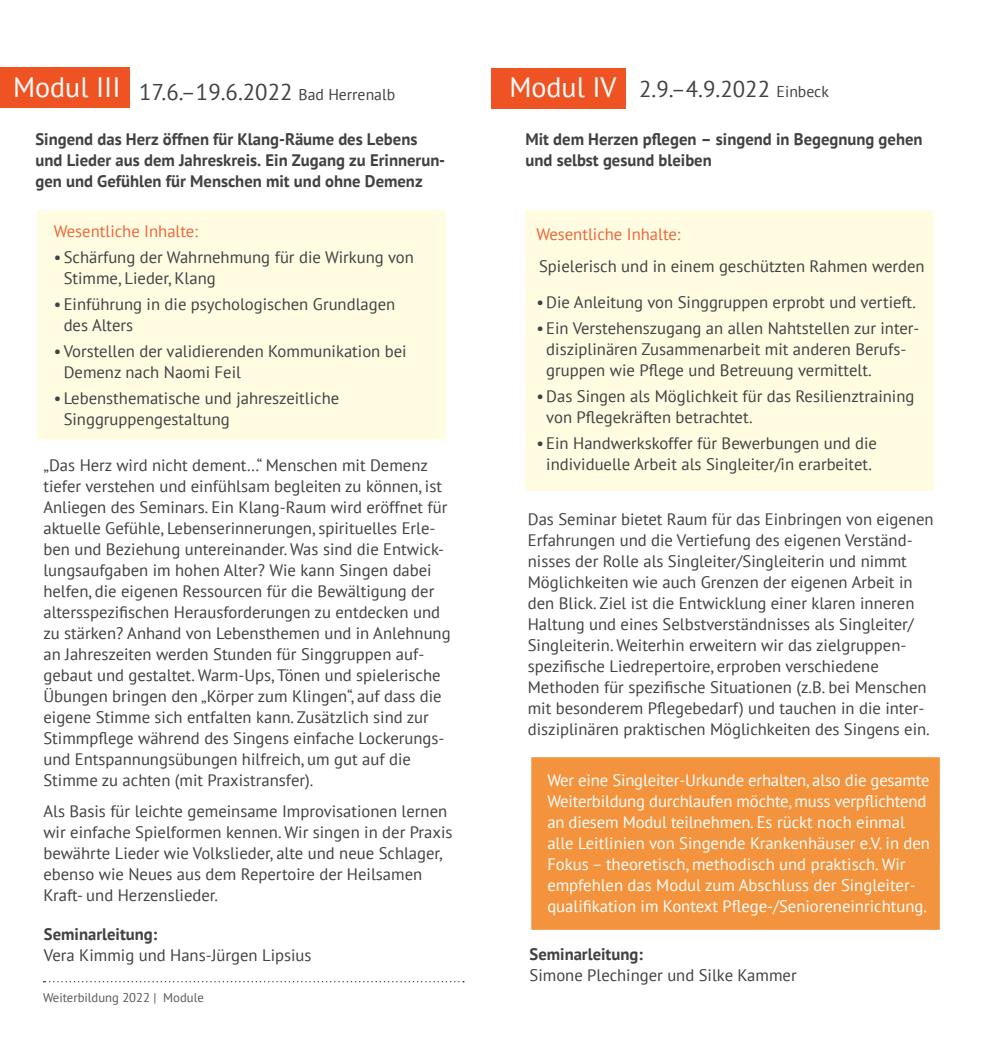
<style>
.page{position:relative;width:983px;height:1042px;background:#fff}
.page>*{position:absolute;margin:0;border:0;box-sizing:border-box;transform-origin:0 0}
.t1{font:22.75px "PT Sans";color:#414042}
.t2{font:16.62px/21px "PT Sans";color:#414042}
.t3{font:16.62px/21px "PT Sans";color:#fff}
.t4{font:700 16.62px/21px "PT Sans";color:#414042}
.t5{font:16.62px "PT Sans";color:#ee6539}
.t6{font:12.6px "PT Sans";color:#58595b}
.s1{font-size:28px;color:#fff}
.s2{font-size:15.75px}
</style>
<div class="page">
<div style="left:491px;top:68px;width:134px;height:40px;background:#f05323"></div>
<div style="left:0;top:67px;width:129px;height:40px;background:#f05323"></div>
<svg style="left:43px;top:981px;width:421px;height:1px"></svg>
<div style="left:35px;top:208px;width:412px;height:233px;background:#fffce1;border:2px solid #fff"></div>
<div style="left:523px;top:208px;width:412px;height:285px;background:#fffce1;border:2px solid #fff"></div>
<div style="left:529px;top:755px;width:412px;height:176px;background:#f4933d;border:2px solid #fff"></div>
<h1 class="t1" style="left:13px;top:78px;width:383px"><span class="s1">Modul III</span> 17.6.–19.6.2022 <span class="s2">Bad Herrenalb</span></h1>
<h1 class="t1" style="left:509px;top:75px;width:321px"><span class="s1">Modul IV</span> 2.9.–4.9.2022 <span class="s2">Einbeck</span></h1>
<p class="t4" style="left:525px;top:129px;width:398px">Mit dem Herzen pflegen – singend in Begegnung gehen und selbst gesund bleiben</p>
<p class="t4" style="left:35px;top:129px;width:411px">Singend das Herz öffnen für Klang-Räume des Lebens und Lieder aus dem Jahreskreis. Ein Zugang zu Erinnerun&shy;gen und Gefühlen für Menschen mit und ohne Demenz</p>
<p class="t5" style="left:54px;top:221px;width:146px">Wesentliche Inhalte:</p>
<p class="t2" style="left:64px;top:247px;width:352px;text-indent:-10px">• Schärfung der Wahrnehmung für die Wirkung von<br>Stimme, Lieder, Klang</p>
<p class="t2" style="left:64px;top:294px;width:333px;text-indent:-10px">• Einführung in die psychologischen Grundlagen des Alters</p>
<p class="t2" style="left:64px;top:341px;width:344px;text-indent:-10px">• Vorstellen der validierenden Kommunikation bei<br>Demenz nach Naomi Feil</p>
<p class="t2" style="left:64px;top:388px;width:277px;text-indent:-10px">• Lebensthematische und jahreszeitliche<br>Singgruppengestaltung</p>
<p class="t2" style="left:43px;top:454px;width:408px">„Das Herz wird nicht dement…“ Menschen mit Demenz tiefer verstehen und einfühlsam begleiten zu können, ist Anliegen des Seminars. Ein Klang-Raum wird eröffnet für aktuelle Gefühle, Lebenserinnerungen, spirituelles Erle&shy;ben und Beziehung untereinander. Was sind die Entwick&shy;lungsaufgaben im hohen Alter? Wie kann Singen dabei helfen, die eigenen Ressourcen für die Bewältigung der altersspezifischen Herausforderungen zu entdecken und zu stärken? Anhand von Lebensthemen und in Anlehnung an Jahreszeiten werden Stunden für Singgruppen auf&shy;gebaut und gestaltet. Warm-Ups, Tönen und spielerische Übungen bringen den „Körper zum Klingen“, auf dass die eigene Stimme sich entfalten kann. Zusätzlich sind zur Stimmpflege während des Singens einfache Lockerungs&shy;und Entspannungsübungen hilfreich, um gut auf die Stimme zu achten (mit Praxistransfer).</p>
<p class="t2" style="left:43px;top:800px;width:410px">Als Basis für leichte gemeinsame Improvisationen lernen wir einfache Spielformen kennen. Wir singen in der Praxis bewährte Lieder wie Volkslieder, alte und neue Schlager, ebenso wie Neues aus dem Repertoire der Heilsamen Kraft- und Herzenslieder.</p>
<p class="t5" style="left:536px;top:223px;width:146px">Wesentliche Inhalte:</p>
<p class="t2" style="left:539px;top:255px;width:387px">Spielerisch und in einem geschützten Rahmen werden</p>
<p class="t2" style="left:536px;top:291px;width:381px">•Die Anleitung von Singgruppen erprobt und vertieft.</p>
<p class="t2" style="left:546px;top:317px;width:375px;text-indent:-10px">• Ein Verstehenszugang an allen Nahtstellen zur inter&shy;disziplinären Zusammenarbeit mit anderen Berufs&shy;gruppen wie Pflege und Betreuung vermittelt.</p>
<p class="t2" style="left:546px;top:385px;width:369px;text-indent:-10px">•Das Singen als Möglichkeit für das Resilienztraining von Pflegekräften betrachtet.</p>
<p class="t2" style="left:536px;top:432px;width:342px;text-align:center">• Ein Handwerkskoffer für Bewerbungen und die individuelle Arbeit als Singleiter/in erarbeitet.</p>
<p class="t2" style="left:527px;top:508px;width:407px">Das Seminar bietet Raum für das Einbringen von eigenen Erfahrungen und die Vertiefung des eigenen Verständ&shy;nisses der Rolle als Singleiter/Singleiterin und nimmt Möglichkeiten wie auch Grenzen der eigenen Arbeit in den Blick. Ziel ist die Entwicklung einer klaren inneren Haltung und eines Selbstverständnisses als Singleiter/ Singleiterin. Weiterhin erweitern wir das zielgruppen&shy;spezifische Liedrepertoire, erproben verschiedene Methoden für spezifische Situationen (z.B. bei Menschen mit besonderem Pflegebedarf) und tauchen in die inter&shy;disziplinären praktischen Möglichkeiten des Singens ein.</p>
<p class="t3" style="left:547px;top:770px;width:384px">Wer eine Singleiter-Urkunde erhalten, also die gesamte Weiterbildung durchlaufen möchte, muss verpflichtend an diesem Modul teilnehmen. Es rückt noch einmal alle Leitlinien von Singende Krankenhäuser e.V. in den Fokus – theoretisch, methodisch und praktisch. Wir empfehlen das Modul zum Abschluss der Singleiter&shy;qualifikation im Kontext Pflege-/Senioreneinrichtung.</p>
<p class="t4" style="left:44px;top:924px;width:115px">Seminarleitung:</p>
<p class="t2" style="left:44px;top:944px;width:269px">Vera Kimmig und Hans-Jürgen Lipsius</p>
<p class="t6" style="left:43px;top:989px;width:162px">Weiterbildung 2022 | Module</p>
<p class="t4" style="left:529px;top:944px;width:115px">Seminarleitung:</p>
<p class="t2" style="left:529px;top:964px;width:268px">Simone Plechinger und Silke Kammer</p>
</div>
